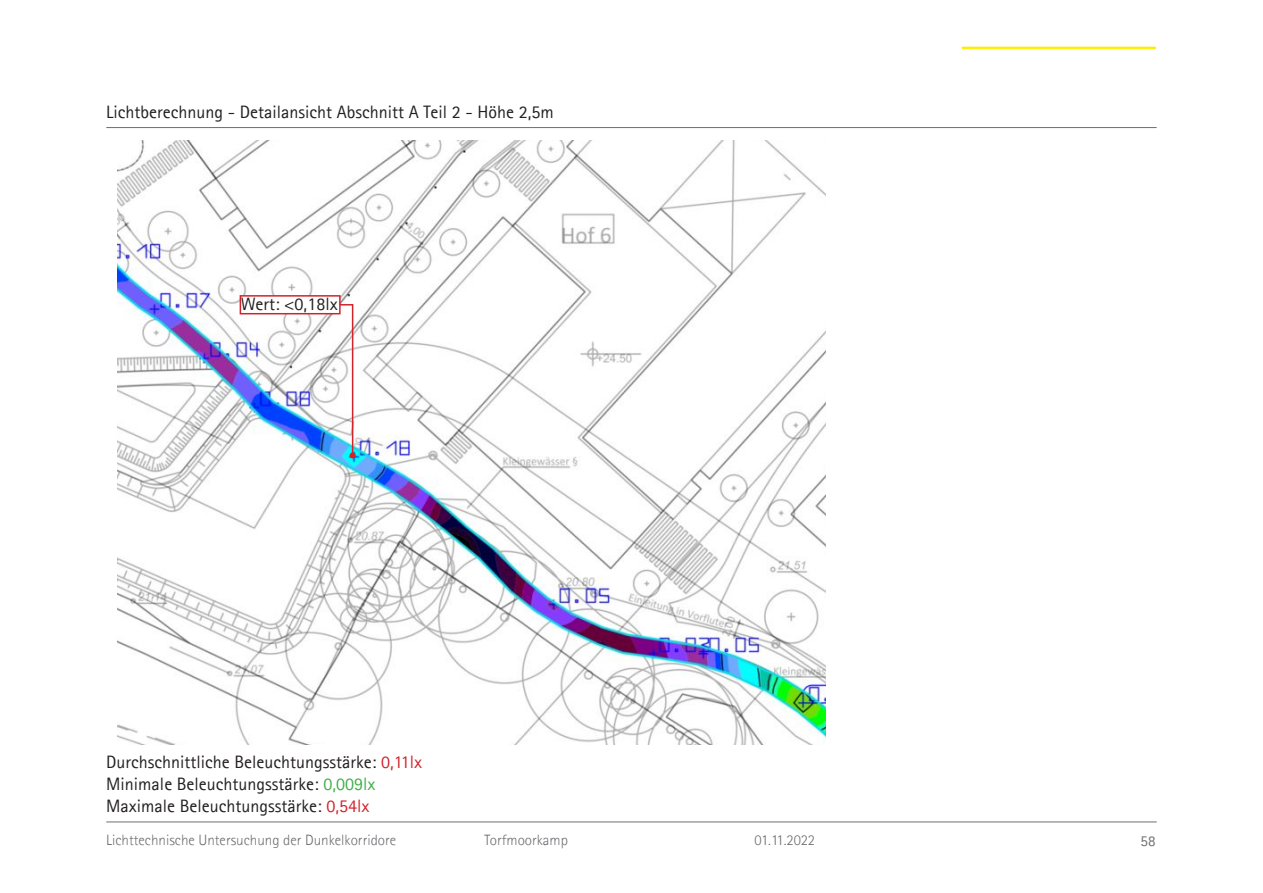
<style>
.page{position:relative;width:1263px;height:893px;background:#fff}
.page>*{position:absolute;margin:0;border:0;box-sizing:border-box;transform-origin:0 0}
.t1{font:18px "Agfa Rotis Sans Serif";color:#231f20}
.t2{font:300 15px "Agfa Rotis Sans Serif";color:#6c6d70}
.t3{font:15px "Agfa Rotis Sans Serif";color:#6c6d70}
.s1{color:#d1232a}
.s2{color:#40ae49}
</style>
<div class="page">
<hr style="left:106px;top:127px;width:1051px;height:1px;background:#6c6d70">
<hr style="left:106px;top:822px;width:1051px;height:1px;background:#6c6d70">
<hr style="left:962px;top:47px;width:193px;height:1px;background:#ffea01">
<img style="left:117px;top:140px;width:708px;height:604px">
<hr style="left:333px;top:304px;width:20px;height:2px;background:#d1232a">
<hr style="left:352px;top:304px;width:1px;height:151px;background:#d1232a">
<svg style="left:350px;top:452px;width:6px;height:6px"></svg>
<div style="left:240px;top:295px;width:101px;height:19px;background:#fff;border:2px solid #d1232a"></div>
<p class="t1" style="left:106px;top:102px;width:449px">Lichtberechnung - Detailansicht Abschnitt A Teil 2 - Höhe 2,5m</p>
<p class="t1" style="left:241px;top:294px;width:98px">Wert: &lt;0,18lx</p>
<p class="t1" style="left:106px;top:752px;width:317px">Durchschnittliche Beleuchtungsstärke: <span class="s1">0,11lx</span></p>
<p class="t1" style="left:106px;top:773px;width:271px">Minimale Beleuchtungsstärke: <span class="s2">0,009lx</span></p>
<p class="t1" style="left:106px;top:795px;width:265px">Maximale Beleuchtungsstärke: <span class="s1">0,54lx</span></p>
<p class="t2" style="left:106px;top:831px;width:291px">Lichttechnische Untersuchung der Dunkelkorridore</p>
<p class="t2" style="left:484px;top:831px;width:85px">Torfmoorkamp</p>
<p class="t2" style="left:754px;top:831px;width:62px">01.11.2022</p>
<p class="t3" style="left:1140px;top:832px;width:16px">58</p>
</div>
